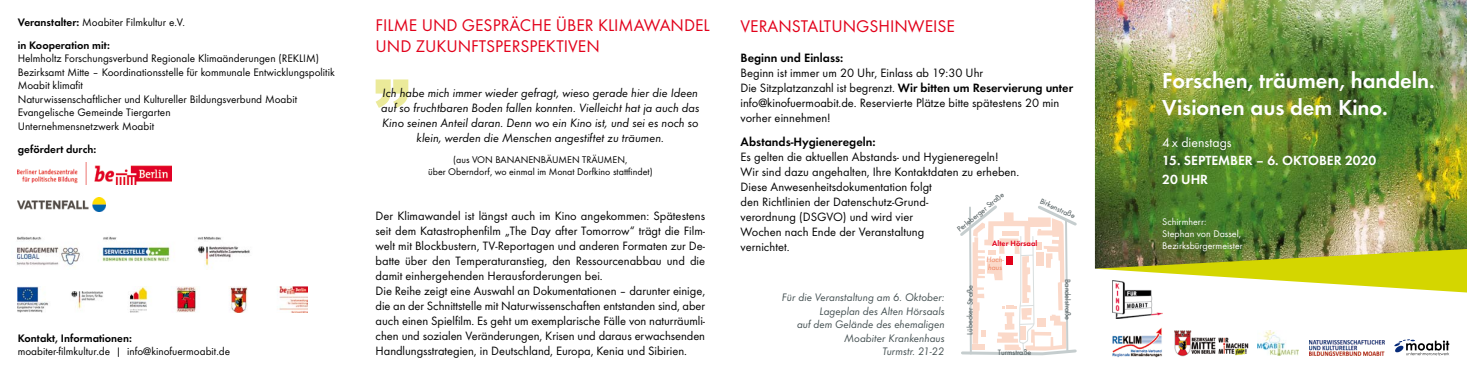
<style>
.page{position:relative;width:1467px;height:373px;background:#fff}
.page>*{position:absolute;margin:0;border:0;box-sizing:border-box;transform-origin:0 0}
.t1{font:700 22.5px/27px "Function";color:#fff}
.t2{font:17.5px/21px "Function";color:#e2001a}
.t3{font:700 13.75px "Function";color:#fff}
.t4{font:13.75px "Function";color:#fff}
.t5{font:12.5px/15px "Function";color:#000}
.t6{font:italic 12.5px/15px "Function";color:#000;text-align:center}
.t7{font:700 12.5px "Function";color:#000}
.t8{font:11.25px/13.5px "Function";color:#000}
.t9{font:italic 11.25px/13.5px "Function";color:#445052;text-align:right}
.t10{font:700 11.25px/22.5px "Function";color:#000}
.t11{font:10px/12px "Function";color:#000}
.t12{font:10px/12px "Function";color:#fff}
.t13{font:7.88px "Function";letter-spacing:-.005em;color:#445052}
.t14{font:700 7.88px "Function";color:#e2001a}
.t15{font:italic 7.88px/7.9px "Function";color:#ee8360}
.s1{font-weight:400}
.s2{font-weight:700}
</style>
<div class="page">
<svg style="left:376px;top:79px;width:32px;height:29px"></svg>
<img style="left:1095px;top:0;width:372px;height:248px">
<img style="left:1113px;top:292px;width:49px;height:26px">
<svg style="left:1095px;top:248px;width:372px;height:44px"></svg>
<svg style="left:960px;top:205px;width:117px;height:151px"></svg>
<img style="left:18px;top:162px;width:153px;height:22px">
<img style="left:16px;top:236px;width:234px;height:32px">
<img style="left:1310px;top:340px;width:74px;height:14px">
<img style="left:1258px;top:330px;width:41px;height:24px">
<svg style="left:1394px;top:339px;width:55px;height:15px"></svg>
<img style="left:1174px;top:330px;width:75px;height:27px">
<img style="left:1112px;top:327px;width:50px;height:29px">
<img style="left:18px;top:197px;width:88px;height:14px">
<img style="left:17px;top:286px;width:290px;height:25px">
<p class="t10" style="left:18px;top:11px;width:169px">Veranstalter: <span class="s1">Moabiter Filmkultur e.V. </span>in Kooperation mit:</p>
<p class="t8" style="left:18px;top:52px;width:319px">Helmholtz Forschungsverbund Regionale Klimaänderungen (REKLI M)<br>Bezirksamt Mitte – Koordinationsstelle für kommunale Entwicklungspolitik Moabit klimafit<br>Naturwissenschaftlicher und Kultureller Bildungsverbund Moabit Evangelische Gemeinde Tiergarten<br>U nternehmensnetzwerk Moabit</p>
<p class="t10" style="left:18px;top:137px;width:80px">gefördert durch:</p>
<p class="t10" style="left:18px;top:326px;width:116px">Kontakt, Informationen:</p>
<p class="t8" style="left:18px;top:344px;width:214px">moabiter-filmkultur.de | info@kinofuermoabit.de</p>
<h2 class="t2" style="left:376px;top:15px;width:336px">Filme und Gespräche über Klimawandel und Zukunftsperspektiven</h2>
<p class="t6" style="left:381px;top:85px;width:320px">Ich habe mich immer wieder gefragt, wieso gerade hier die Ideen auf so fruchtbaren Boden fallen konnten. Vielleicht hat ja auch das Kino seinen Anteil daran. Denn wo ein Kino ist, und sei es noch so klein, werden die Menschen angestiftet zu träumen.</p>
<p class="t11" style="left:453px;top:153px;width:56px">(aus VON BANANEN</p>
<p class="t11" style="left:428px;top:153px;width:226px;text-indent:113px">BÄUMEN TRÄUMEN,<br>über Oberndorf, wo einmal im Monat Dorfkino stattfindet)</p>
<p class="t5" style="left:376px;top:208px;width:331px">Der Klimawandel ist längst auch im Kino angekommen: Spätestens seit dem Katastrophenfilm „The Day after Tomorrow“ trägt die Film&shy;welt mit Blockbustern, TV-Reportagen und anderen Formaten zur De&shy;batte über den Temperaturanstieg, den Ressourcenabbau und die damit einhergehenden Herausforderungen bei.<br>Die Reihe zeigt eine Auswahl an Dokumentationen – darunter einige, die an der Schnittstelle mit N aturwissenschaften entstanden sind, aber auch einen Spielfilm. Es geht um exemplarische Fälle von naturräumli&shy;chen und sozialen Veränderungen, Krisen und daraus erwachsenden Handlungsstrategien, in Deutschland, Europa, Kenia und Sibirien.</p>
<h2 class="t2" style="left:741px;top:15px;width:216px">Veranstaltungshinweise</h2>
<p class="t7" style="left:741px;top:50px;width:104px">Beginn und Einlass:</p>
<p class="t5" style="left:741px;top:65px;width:334px">Beginn ist immer um 20 U hr, Einlass ab 19:30 U hr<br>Die Sitzplatzanzahl ist begrenzt. <span class="s2">Wir bitten um Reservierung unter </span>info@kinofuermoabit.de. Reservierte Plätze bitte spätestens 20 min vorher einnehmen!</p>
<p class="t7" style="left:741px;top:134px;width:137px">Abstands-Hygieneregeln:</p>
<p class="t5" style="left:741px;top:149px;width:280px">Es gelten die aktuellen Abstands- und Hygieneregeln!<br>Wir sind dazu angehalten, I hre Kontaktdaten zu erheben.<br>Diese Anwesenheitsdokumentation folgt<br>den Richtlinien der Datenschutz-Grund-<br>verordnung (DSGVO) und wird vier<br>Wochen nach Ende der Veranstaltung<br>vernichtet.</p>
<p class="t13" style="left:955px;top:226px;width:59px;rotate:-39deg">PerlebergerStraße</p>
<p class="t13" style="left:1042px;top:196px;width:39px;rotate:25deg">Birkenstraße</p>
<p class="t14" style="left:992px;top:239px;width:47px">Alter Hörsaal</p>
<p class="t9" style="left:782px;top:290px;width:164px">Für die Veranstaltung am 6. Oktober:<br>Lageplan des Alten Hörsaals<br>auf dem Gelände des ehemaligen<br>Moabiter Krankenhaus<br>Turmstr. 21-22</p>
<p class="t15" style="left:986px;top:255px;width:19px">Hoch&shy;haus</p>
<p class="t13" style="left:965px;top:334px;width:51px;rotate:-90deg">Lübecker Straße</p>
<p class="t13" style="left:1072px;top:279px;width:42px;rotate:90deg">Bandelstraße</p>
<p class="t13" style="left:998px;top:347px;width:35px">Turmstraße</p>
<h1 class="t1" style="left:1162px;top:67px;width:274px">Forschen, träumen, handeln.<br>Visionen aus dem Kino.</h1>
<p class="t4" style="left:1162px;top:134px;width:71px">4x dienstags</p>
<p class="t3" style="left:1162px;top:152px;width:77px">15. September</p>
<p class="t3" style="left:1256px;top:152px;width:62px">– 6. Oktober</p>
<p class="t3" style="left:1345px;top:152px;width:33px">2020</p>
<p class="t3" style="left:1162px;top:171px;width:38px">20 Uhr</p>
<p class="t12" style="left:1162px;top:215px;width:82px">Schirmherr:<br>Stephan von Dassel,<br>Bezirksbürgermeister</p>
</div>
